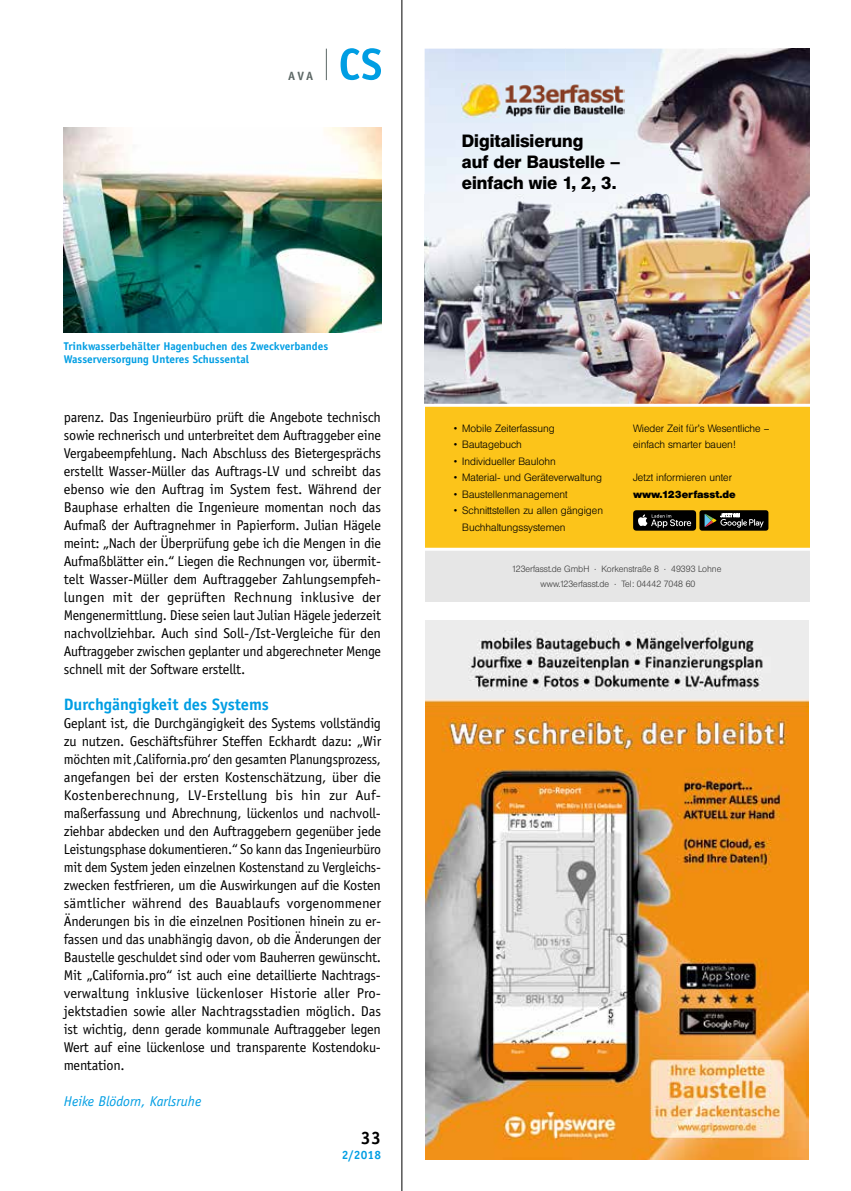
<style>
.page{position:relative;width:851px;height:1191px;background:#fff}
.page>*{position:absolute;margin:0;border:0;box-sizing:border-box;transform-origin:0 0}
.t1{font:700 18px "Officina Sans Std";color:#000}
.t2{font:600 17.55px/21.1px "Helvetica BQ";color:#000}
.t3{font:700 16.5px "Officina Sans Std";color:#009ee3}
.t4{font:14.25px/18px "Officina Sans Std";letter-spacing:-.015em;color:#000;text-align:justify}
.t5{font:italic 14.25px "Officina Sans Std";color:#009ee3}
.t6{font:700 12px "Officina Sans Std";color:#009ee3}
.t7{font:700 12px "Officina Sans Std";color:#5c6765}
.t8{font:700 11.25px/13.5px "Officina Sans Std";color:#009ee3}
.t9{font:300 10.5px/16.5px "Helvetica BQ";color:#000}
.t10{font:700 10.5px "Helvetica BQ";color:#000}
.t11{font:300 9px/15px "Helvetica BQ";color:#404040;text-align:center}
</style>
<div class="page">
<hr style="left:326px;top:49px;width:1px;height:31px;background:#5c6765">
<svg style="left:340px;top:48px;width:41px;height:32px"></svg>
<img style="left:64px;top:128px;width:317px;height:204px">
<img style="left:425px;top:620px;width:383px;height:539px">
<div style="left:424px;top:549px;width:385px;height:53px;background:#e6e6e6"></div>
<div style="left:424px;top:405px;width:385px;height:144px;background:#fcc41a"></div>
<img style="left:424px;top:49px;width:385px;height:355px">
<hr style="left:424px;top:548px;width:385px;height:3px;background:#fff">
<hr style="left:424px;top:404px;width:385px;height:3px;background:#fff">
<div style="left:699px;top:510px;width:69px;height:20px;background:#000;border-radius:3px"></div>
<svg style="left:704px;top:514px;width:59px;height:13px"></svg>
<svg style="left:633px;top:510px;width:63px;height:20px"></svg>
<img style="left:461px;top:84px;width:163px;height:34px">
<hr style="left:401px;top:0;width:1px;height:1191px;background:#000">
<p class="t7" style="left:288px;top:68px;width:27px">AVA</p>
<p class="t8" style="left:64px;top:339px;width:266px">Trinkwasserbehälter Hagenbuchen des Zweckverbandes<br>Wasserversorgung Unteres Schussental</p>
<p class="t4" style="left:64px;top:408px;width:319px">parenz. Das Ingenieurbüro prüft die Angebote technisch sowie rechnerisch und unterbreitet dem Auftraggeber eine Vergabeempfehlung. Nach Abschluss des Bietergesprächs erstellt Wasser-Müller das Auftrags-LV und schreibt das ebenso wie den Auftrag im System fest. Während der Bauphase erhalten die Ingenieure momentan noch das Aufmaß der Auftragnehmer in Papierform. Julian Hägele meint: „Nach der Überprüfung gebe ich die Mengen in die Aufmaßblätter ein.“ Liegen die Rechnungen vor, übermit&shy;telt Wasser-Müller dem Auftraggeber Zahlungsempfeh&shy;lungen mit der geprüften Rechnung inklusive der Mengenermittlung. Diese seien laut Julian Hägele jederzeit nachvollziehbar. Auch sind Soll-/Ist-Vergleiche für den Auftraggeber zwischen geplanter und abgerechneter Menge schnell mit der Software erstellt.</p>
<p class="t3" style="left:64px;top:694px;width:207px">Durchgängigkeit des Systems</p>
<p class="t4" style="left:64px;top:714px;width:319px;text-align:left">Geplant ist, die Durchgängigkeit des Systems vollständig zu nutzen. Geschäftsführer Steffen Eckhardt dazu: „Wir möchten mit ‚California.pro‘ den gesamten Planungsprozess, angefangen bei der ersten Kostenschätzung, über die Kostenberechnung, LV-Erstellung bis hin zur Auf&shy;maßerfassung und Abrechnung, lückenlos und nachvoll&shy;ziehbar abdecken und den Auftraggebern gegenüber jede Leistungsphase dokumentieren.“ So kann das Ingenieurbüro mit dem System jeden einzelnen Kostenstand zu Vergleichs&shy;zwecken festfrieren, um die Auswirkungen auf die Kosten sämtlicher während des Bauablaufs vorgenommener Änderungen bis in die einzelnen Positionen hinein zu er&shy;fassen und das unabhängig davon, ob die Änderungen der Baustelle geschuldet sind oder vom Bauherren gewünscht.<br>Mit „California.pro“ ist auch eine detaillierte Nachtrags&shy;verwaltung inklusive lückenloser Historie aller Pro&shy;jektstadien sowie aller Nachtragsstadien möglich. Das ist wichtig, denn gerade kommunale Auftraggeber legen Wert auf eine lückenlose und transparente Kostendoku&shy;mentation.</p>
<p class="t5" style="left:64px;top:1093px;width:139px">Heike Blödorn, Karlsruhe</p>
<p class="t1" style="left:361px;top:1127px;width:22px">33</p>
<p class="t6" style="left:341px;top:1147px;width:41px">2/2018</p>
<p class="t2" style="left:462px;top:130px;width:160px">Digitalisierung<br>auf der Baustelle – einfach wie 1, 2, 3.</p>
<p class="t9" style="left:453px;top:420px;width:102px">• Mobile Zeiterfassung</p>
<p class="t9" style="left:453px;top:436px;width:70px">• Bautagebuch</p>
<p class="t9" style="left:453px;top:453px;width:103px">• Individueller Baulohn</p>
<p class="t9" style="left:453px;top:469px;width:150px">• Material- und Geräteverwaltung</p>
<p class="t9" style="left:453px;top:486px;width:115px">• Baustellenmanagement</p>
<p class="t9" style="left:462px;top:502px;width:142px;text-indent:-8px">• Schnittstellen zu allen gängigen<br>Buchhaltungssystemen</p>
<p class="t9" style="left:633px;top:420px;width:138px">Wieder Zeit für’s Wesentliche – einfach smarter bauen!</p>
<p class="t9" style="left:633px;top:469px;width:100px">Jetzt informieren unter</p>
<p class="t10" style="left:633px;top:488px;width:104px">www.123erfasst.de</p>
<p class="t11" style="left:512px;top:561px;width:211px">123erfasst.de GmbH · Korkenstraße 8 · 49393 Lohne www.123erfasst.de · Tel: 04442 7048 60</p>
</div>
